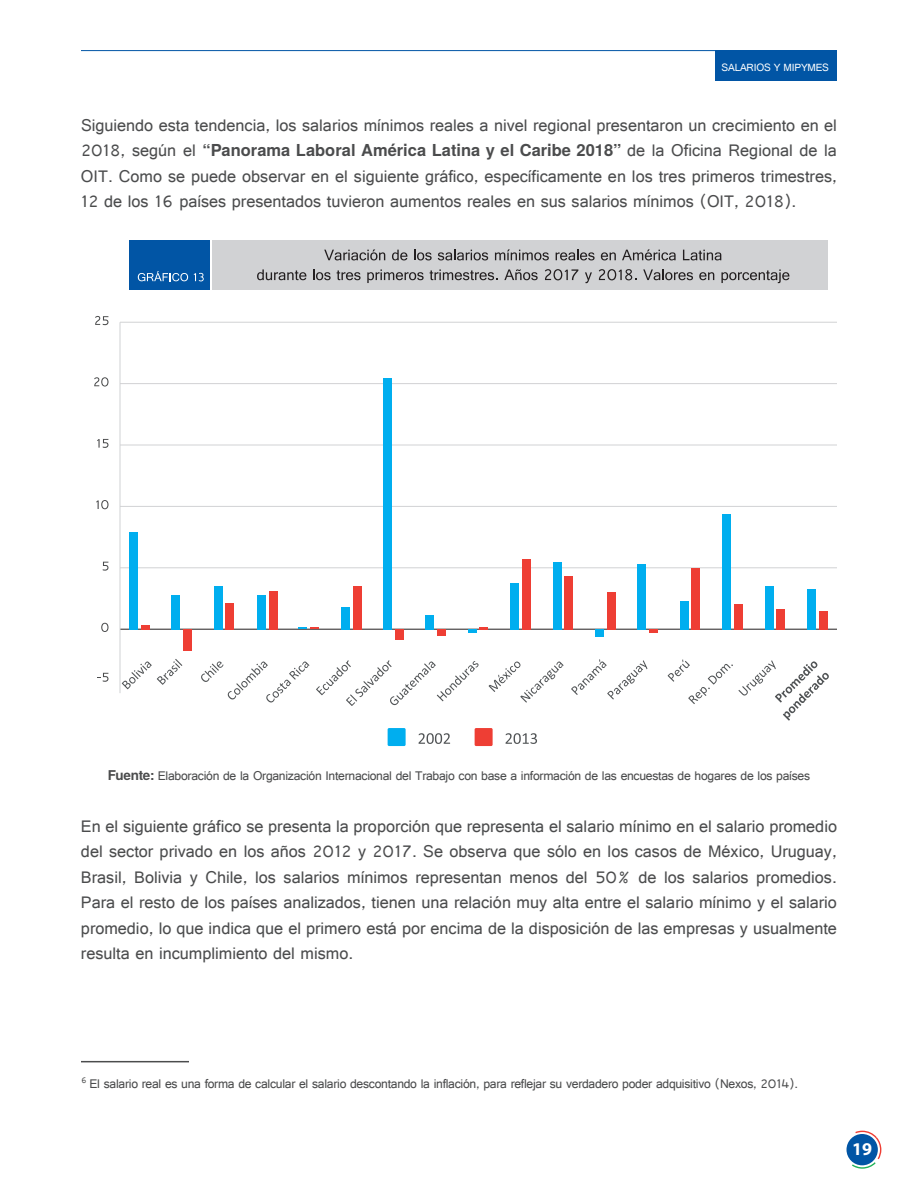
<style>
.page{position:relative;width:918px;height:1188px;background:#fff}
.page>*{position:absolute;margin:0;border:0;box-sizing:border-box;transform-origin:0 0}
.t1{font:18px/25.5px "Raavi";color:#4b4c4d}
.t2{font:700 18px "Myriad Pro";color:#fff}
.t3{font:700 16.5px "Te X Gyre Heros";color:#4b4c4d}
.t4{font:13.5px "Raavi";letter-spacing:-.02em;color:#4b4c4d}
.t5{font:11.25px "Raavi";letter-spacing:-.02em;color:#fff}
.s1{font-family:"Raavi";font-weight:400;font-size:18px}
.s2{font-family:"Te X Gyre Heros";font-weight:700}
</style>
<div class="page">
<hr style="left:81px;top:50px;width:662px;height:1px;background:#0155a5">
<div style="left:847px;top:1134px;width:31px;height:31px;background:#0155a5;border-radius:50%"></div>
<svg style="left:852px;top:1131px;width:29px;height:38px"></svg>
<div style="left:716px;top:50px;width:121px;height:31px;background:#0155a5"></div>
<hr style="left:81px;top:1061px;width:108px;height:1px;background:#4b4c4d">
<div style="left:212px;top:241px;width:616px;height:49px;background:#d1d2d4"></div>
<svg style="left:324px;top:249px;width:61px;height:11px"></svg>
<svg style="left:392px;top:250px;width:15px;height:10px"></svg>
<svg style="left:414px;top:250px;width:18px;height:10px"></svg>
<svg style="left:438px;top:250px;width:50px;height:10px"></svg>
<svg style="left:495px;top:249px;width:54px;height:11px"></svg>
<svg style="left:556px;top:250px;width:39px;height:10px"></svg>
<svg style="left:601px;top:252px;width:15px;height:8px"></svg>
<svg style="left:622px;top:249px;width:54px;height:11px"></svg>
<svg style="left:683px;top:250px;width:38px;height:10px"></svg>
<svg style="left:257px;top:269px;width:49px;height:11px"></svg>
<svg style="left:313px;top:269px;width:18px;height:11px"></svg>
<svg style="left:337px;top:270px;width:24px;height:10px"></svg>
<svg style="left:367px;top:269px;width:57px;height:14px"></svg>
<svg style="left:430px;top:269px;width:68px;height:11px"></svg>
<svg style="left:504px;top:269px;width:34px;height:11px"></svg>
<svg style="left:545px;top:269px;width:33px;height:11px"></svg>
<svg style="left:585px;top:272px;width:7px;height:11px"></svg>
<svg style="left:599px;top:269px;width:38px;height:11px"></svg>
<svg style="left:643px;top:269px;width:50px;height:11px"></svg>
<svg style="left:699px;top:272px;width:15px;height:8px"></svg>
<svg style="left:721px;top:269px;width:68px;height:14px"></svg>
<div style="left:129px;top:241px;width:81px;height:49px;background:#0155a5"></div>
<svg style="left:138px;top:271px;width:50px;height:10px"></svg>
<svg style="left:194px;top:273px;width:10px;height:8px"></svg>
<svg style="left:101px;top:623px;width:8px;height:9px"></svg>
<svg style="left:97px;top:673px;width:11px;height:9px"></svg>
<svg style="left:103px;top:562px;width:5px;height:9px"></svg>
<svg style="left:96px;top:500px;width:13px;height:9px"></svg>
<svg style="left:94px;top:377px;width:15px;height:10px"></svg>
<svg style="left:95px;top:316px;width:13px;height:9px"></svg>
<hr style="left:120px;top:567px;width:717px;height:1px;background:#d1d2d4">
<hr style="left:120px;top:506px;width:717px;height:1px;background:#d1d2d4">
<hr style="left:120px;top:383px;width:717px;height:1px;background:#d1d2d4">
<svg style="left:97px;top:439px;width:11px;height:9px"></svg>
<hr style="left:120px;top:445px;width:717px;height:1px;background:#d1d2d4">
<hr style="left:120px;top:322px;width:717px;height:1px;background:#d1d2d4">
<hr style="left:120px;top:629px;width:717px;height:1px;background:#231f20">
<div style="left:129px;top:532px;width:9px;height:97px;background:#00aeef"></div>
<svg style="left:141px;top:625px;width:8px;height:4px"></svg>
<div style="left:171px;top:595px;width:9px;height:34px;background:#00aeef"></div>
<div style="left:183px;top:629px;width:9px;height:22px;background:#ee3e34"></div>
<svg style="left:122px;top:659px;width:60px;height:30px"></svg>
<div style="left:257px;top:595px;width:9px;height:34px;background:#00aeef"></div>
<div style="left:269px;top:591px;width:9px;height:38px;background:#ee3e34"></div>
<svg style="left:299px;top:627px;width:20px;height:2px"></svg>
<div style="left:341px;top:607px;width:9px;height:22px;background:#00aeef"></div>
<div style="left:353px;top:586px;width:8px;height:43px;background:#ee3e34"></div>
<div style="left:383px;top:378px;width:9px;height:251px;background:#00aeef"></div>
<div style="left:395px;top:629px;width:9px;height:11px;background:#ee3e34"></div>
<div style="left:426px;top:615px;width:8px;height:14px;background:#00aeef"></div>
<div style="left:437px;top:629px;width:9px;height:7px;background:#ee3e34"></div>
<svg style="left:468px;top:627px;width:20px;height:6px"></svg>
<svg style="left:316px;top:660px;width:163px;height:46px"></svg>
<div style="left:722px;top:514px;width:9px;height:115px;background:#00aeef"></div>
<div style="left:734px;top:604px;width:8px;height:25px;background:#ee3e34"></div>
<div style="left:510px;top:583px;width:9px;height:46px;background:#00aeef"></div>
<div style="left:522px;top:559px;width:9px;height:70px;background:#ee3e34"></div>
<div style="left:553px;top:562px;width:8px;height:67px;background:#00aeef"></div>
<div style="left:564px;top:576px;width:9px;height:53px;background:#ee3e34"></div>
<svg style="left:489px;top:662px;width:75px;height:41px"></svg>
<div style="left:595px;top:629px;width:9px;height:8px;background:#00aeef"></div>
<div style="left:607px;top:592px;width:8px;height:37px;background:#ee3e34"></div>
<div style="left:680px;top:601px;width:9px;height:28px;background:#00aeef"></div>
<div style="left:691px;top:568px;width:9px;height:61px;background:#ee3e34"></div>
<div style="left:765px;top:586px;width:9px;height:43px;background:#00aeef"></div>
<div style="left:776px;top:609px;width:9px;height:20px;background:#ee3e34"></div>
<div style="left:807px;top:589px;width:9px;height:40px;background:#00aeef"></div>
<div style="left:819px;top:611px;width:9px;height:18px;background:#ee3e34"></div>
<svg style="left:668px;top:659px;width:161px;height:62px"></svg>
<div style="left:214px;top:586px;width:9px;height:43px;background:#00aeef"></div>
<div style="left:225px;top:603px;width:9px;height:26px;background:#ee3e34"></div>
<svg style="left:201px;top:661px;width:108px;height:42px"></svg>
<div style="left:388px;top:728px;width:18px;height:18px;background:#00aeef;border-radius:2px"></div>
<svg style="left:419px;top:733px;width:31px;height:11px"></svg>
<div style="left:475px;top:728px;width:18px;height:18px;background:#ee3e34;border-radius:2px"></div>
<svg style="left:506px;top:733px;width:31px;height:11px"></svg>
<hr style="left:120px;top:322px;width:1px;height:371px;background:#d1d2d4">
<div style="left:637px;top:564px;width:9px;height:65px;background:#00aeef"></div>
<svg style="left:649px;top:629px;width:9px;height:4px"></svg>
<svg style="left:571px;top:659px;width:76px;height:40px"></svg>
<p class="t5" style="left:722px;top:61px;width:109px">SALARIOS Y MIPYMES</p>
<p class="t1" style="left:81px;top:112px;width:758px">Siguiendo esta tendencia, los salarios mínimos reales a nivel regional presentaron un crecimiento en el</p>
<p class="t3" style="left:81px;top:138px;width:757px"><span class="s1">2018, según el</span> “Panorama Laboral América Latina y el Caribe 2018” <span class="s1">de la Oficina Regional de la</span></p>
<p class="t1" style="left:81px;top:163px;width:758px">OIT. Como se puede observar en el siguiente gráfico, específicamente en los tres primeros trimestres,<br>12 de los 16 países presentados tuvieron aumentos reales en sus salarios mínimos (OIT, 2018).</p>
<p class="t4" style="left:108px;top:768px;width:704px"><span class="s2">Fuente:</span> Elaboración de la Organización Internacional del Trabajo con base a información de las encuestas de hogares de los países</p>
<p class="t1" style="left:81px;top:813px;width:758px;text-align:justify">En el siguiente gráfico se presenta la proporción que representa el salario mínimo en el salario promedio del sector privado en los años 2012 y 2017. Se observa que sólo en los casos de México, Uruguay, Brasil, Bolivia y Chile, los salarios mínimos representan menos del 50% de los salarios promedios.<br>Para el resto de los países analizados, tienen una relación muy alta entre el salario mínimo y el salario promedio, lo que indica que el primero está por encima de la disposición de las empresas y usualmente resulta en incumplimiento del mismo.</p>
<p class="t4" style="left:81px;top:1076px;width:719px"><sup>6</sup> El salario real es una forma de calcular el salario descontando la inflación, para reflejar su verdadero poder adquisitivo (Nexos, 2014).</p>
<p class="t2" style="left:852px;top:1137px;width:21px">19</p>
</div>
